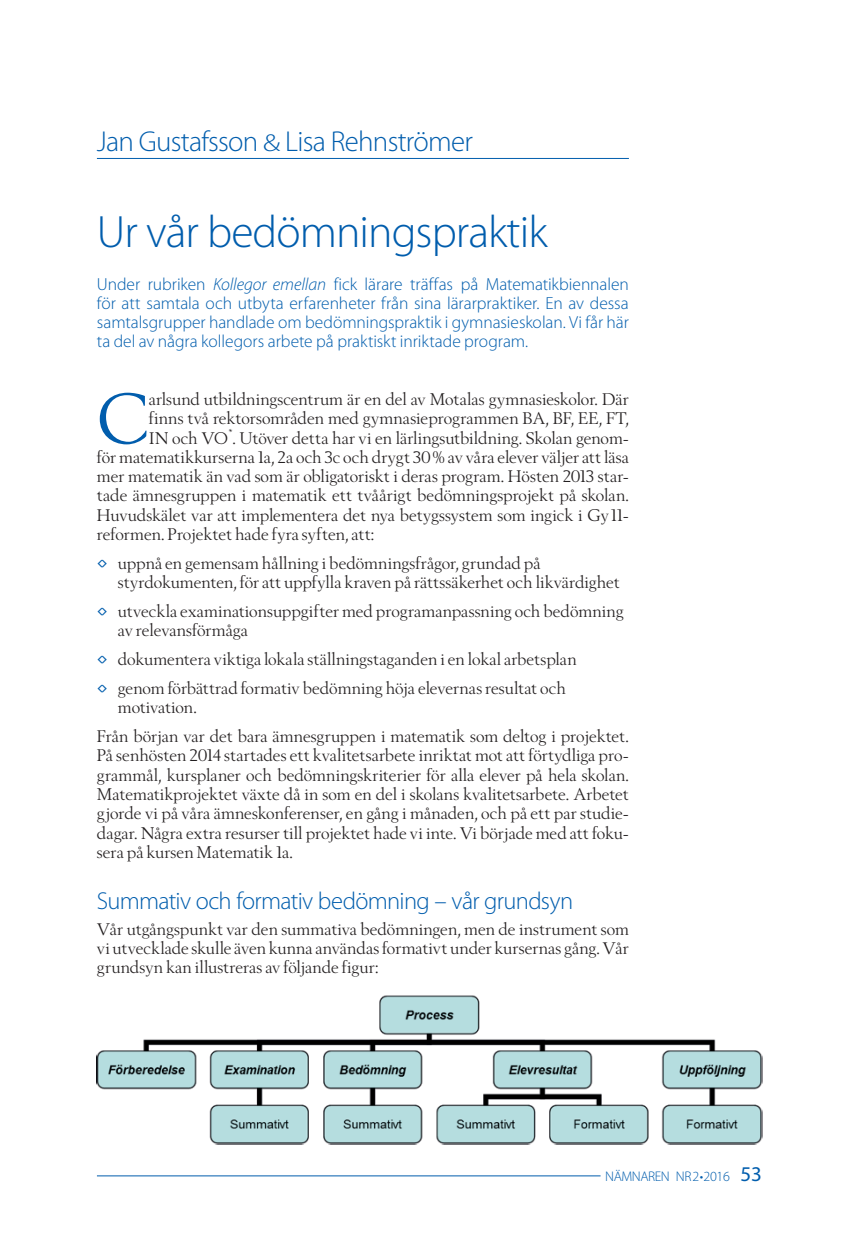
<style>
.page{position:relative;width:859px;height:1241px;background:#fff}
.page>*{position:absolute;margin:0;border:0;box-sizing:border-box;transform-origin:0 0}
.t1{font:71.05px "Berling Nova Display Pro";color:#015dad}
.t2{font:300 45.5px "Myriad Pro";letter-spacing:-.02em;color:#015dad}
.t3{font:300 28.88px "Myriad Pro";letter-spacing:-.025em;color:#015dad}
.t4{font:300 24.5px "Myriad Pro";letter-spacing:-.03em;color:#015dad}
.t5{font:300 17.5px/19.2px "Myriad Pro";color:#015dad;text-align:justify}
.t6{font:16.62px/19.2px "Berling Nova Display Pro";letter-spacing:.005em;color:#231f20;text-align:justify}
.t7{font:300 14px "Myriad Pro";letter-spacing:-.03em;color:#015dad}
.t8{font:10.15px "Berling Nova Display Pro";color:#231f20}
.s1{font-size:24.5px}
.s2{font-style:italic}
.s3{font-family:"Myriad Pro";font-size:10.5px;color:#015dad}
.s4{font-weight:400;font-size:21px}
</style>
<div class="page">
<hr style="left:97px;top:158px;width:531px;height:1px;background:#015dad">
<hr style="left:97px;top:1175px;width:503px;height:1px;background:#015dad">
<img style="left:97px;top:995px;width:664px;height:148px">
<h3 class="t3" style="left:97px;top:125px;width:377px">Jan Gustafsson <span class="s1">&amp;</span> Lisa Rehnströmer</h3>
<h2 class="t2" style="left:97px;top:206px;width:452px">Ur vår bedömningspraktik</h2>
<p class="t5" style="left:97px;top:274px;width:533px">Under rubriken <span class="s2">Kollegor emellan</span> fick lärare träffas på Matematikbiennalen för att samtala och utbyta erfarenheter från sina lärarpraktiker. En av dessa samtalsgrupper handlade om bedömningspraktik i gymnasieskolan. Vi får här ta del av några kollegors arbete på praktiskt inriktade program.</p>
<h1 class="t1" style="left:97px;top:375px;width:53px">C</h1>
<p class="t6" style="left:149px;top:389px;width:481px">arlsund utbildningscentrum är en del av Motalas gymnasieskolor. Där finns två rektorsområden med gymnasieprogrammen BA, BF, EE, FT, IN och VO . Utöver detta har vi en lärlingsutbildning. Skolan genom-</p>
<p class="t8" style="left:229px;top:426px;width:5px">*</p>
<p class="t6" style="left:97px;top:447px;width:533px">för matematikkurserna 1a, 2a och 3c och drygt 30 % av våra elever väljer att läsa mer matematik än vad som är obligatoriskt i deras program. Hösten 2013 star&shy;tade ämnesgruppen i matematik ett tvåårigt bedömningsprojekt på skolan.<br>Huvudskälet var att implementera det nya betygssystem som ingick i Gy 11- reformen. Projektet hade fyra syften, att:</p>
<p class="t6" style="left:118px;top:553px;width:503px;text-indent:-21px"><span class="s3">◊</span> uppnå en gemensam hållning i bedömningsfrågor, grundad på styrdokumenten, för att uppfylla kraven på rättssäkerhet och likvärdighet</p>
<p class="t6" style="left:118px;top:601px;width:507px;text-indent:-21px"><span class="s3">◊</span> utveckla examinationsuppgifter med programanpassning och bedömning av relevansförmåga</p>
<p class="t6" style="left:97px;top:644px;width:481px;line-height:28.9px"><span class="s3">◊</span> dokumentera viktiga lokala ställningstaganden i en lokal arbetsplan <span class="s3">◊</span> genom förbättrad formativ bedömning höja elevernas resultat och</p>
<p class="t6" style="left:97px;top:692px;width:533px;line-height:28.9px;text-indent:21px">motivation.<br>Från början var det bara ämnesgruppen i matematik som deltog i projektet.</p>
<p class="t6" style="left:97px;top:745px;width:533px">På senhösten 2014 startades ett kvalitetsarbete inriktat mot att förtydliga pro&shy;grammål, kursplaner och bedömningskriterier för alla elever på hela skolan.<br>Matematikprojektet växte då in som en del i skolans kvalitetsarbete. Arbetet gjorde vi på våra ämneskonferenser, en gång i månaden, och på ett par studie&shy;dagar. Några extra resurser till projektet hade vi inte. Vi började med att foku&shy;sera på kursen Matematik 1a.</p>
<h3 class="t4" style="left:97px;top:887px;width:477px">Summativ och formativ bedömning – vår grundsyn</h3>
<p class="t6" style="left:97px;top:919px;width:533px">Vår utgångspunkt var den summativa bedömningen, men de instrument som vi utvecklade skulle även kunna användas formativt under kursernas gång. Vår grundsyn kan illustreras av följande figur:</p>
<p class="t7" style="left:605px;top:1168px;width:158px">NÄMNAREN NR 2 • 2016 <span class="s4">53</span></p>
</div>
